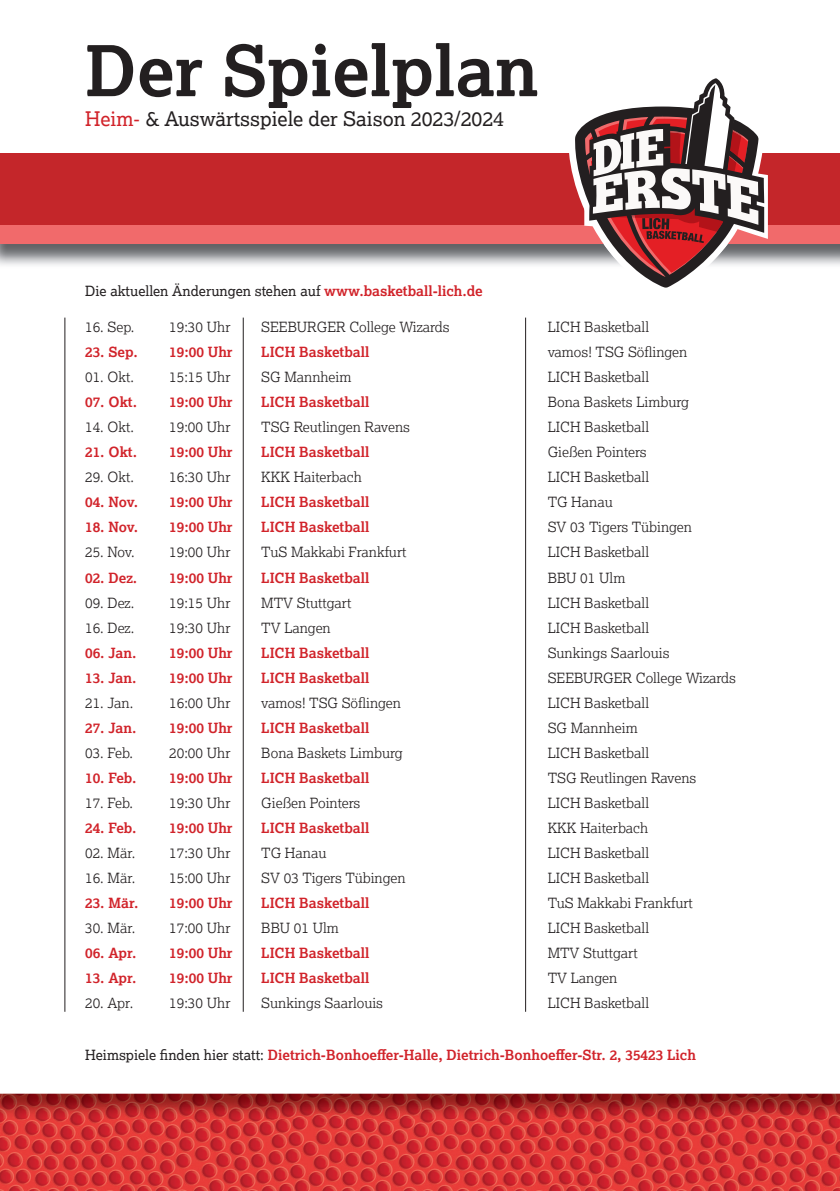
<style>
.page{position:relative;width:840px;height:1191px;background:#fff}
.page>*{position:absolute;margin:0;border:0;box-sizing:border-box;transform-origin:0 0}
.t1{font:700 70px "Lexia";color:#231f20}
.t2{font:20px "Lexia";color:#231f20}
.t3{font:300 14px "Lexia";color:#231f20}
.t4{font:700 14px "Lexia";color:#d1232a}
.t5{font:14px "Lexia";color:#231f20}
.s1{color:#d1232a}
.s2{font-weight:700;color:#d1232a}
.s3{font-weight:400;color:#231f20}
</style>
<div class="page">
<img style="left:0;top:1093px;width:839px;height:98px">
<img style="left:0;top:243px;width:839px;height:22px">
<div style="left:0;top:154px;width:839px;height:76px;background:#c4262a"></div>
<div style="left:0;top:225px;width:839px;height:18px;background:#f16a6b"></div>
<hr style="left:243px;top:317px;width:1px;height:694px;background:#231f20">
<hr style="left:525px;top:317px;width:1px;height:694px;background:#231f20">
<hr style="left:64px;top:317px;width:1px;height:694px;background:#231f20">
<svg style="left:565px;top:153px;width:7px;height:112px"></svg>
<svg style="left:572px;top:78px;width:195px;height:210px"></svg>
<h1 class="t1" style="left:85px;top:27px;width:454px">Der Spielplan</h1>
<h2 class="t2" style="left:85px;top:106px;width:420px"><span class="s1">Heim-</span> &amp; Auswärtsspiele der Saison 2023/2024</h2>
<p class="t5" style="left:85px;top:282px;width:399px">Die aktuellen Änderungen stehen auf <span class="s2">www.basketball-lich.de</span></p>
<p class="t3" style="left:85px;top:318px;width:51px">16. Sep.</p>
<p class="t3" style="left:169px;top:318px;width:63px">19:30 Uhr</p>
<p class="t3" style="left:261px;top:318px;width:190px">SEEBURGER College Wizards</p>
<p class="t3" style="left:547px;top:318px;width:103px">LICH Basketball</p>
<p class="t4" style="left:85px;top:343px;width:54px">23. Sep.</p>
<p class="t4" style="left:169px;top:343px;width:65px">19:00 Uhr</p>
<p class="t4" style="left:261px;top:343px;width:109px">LICH Basketball</p>
<p class="t3" style="left:547px;top:343px;width:141px">vamos! TSG Söflingen</p>
<p class="t3" style="left:85px;top:368px;width:50px">01. Okt.</p>
<p class="t3" style="left:169px;top:368px;width:63px">15:15 Uhr</p>
<p class="t3" style="left:261px;top:368px;width:92px">SG Mannheim</p>
<p class="t3" style="left:547px;top:368px;width:103px">LICH Basketball</p>
<p class="t4" style="left:85px;top:393px;width:53px">07. Okt.</p>
<p class="t4" style="left:169px;top:393px;width:65px">19:00 Uhr</p>
<p class="t4" style="left:261px;top:393px;width:109px">LICH Basketball</p>
<p class="t3" style="left:547px;top:393px;width:143px">Bona Baskets Limburg</p>
<p class="t3" style="left:85px;top:418px;width:50px">14. Okt.</p>
<p class="t3" style="left:169px;top:418px;width:63px">19:00 Uhr</p>
<p class="t3" style="left:261px;top:418px;width:150px">TSG Reutlingen Ravens</p>
<p class="t3" style="left:547px;top:418px;width:103px">LICH Basketball</p>
<p class="t4" style="left:85px;top:443px;width:53px">21. Okt.</p>
<p class="t4" style="left:169px;top:443px;width:65px">19:00 Uhr</p>
<p class="t4" style="left:261px;top:443px;width:109px">LICH Basketball</p>
<p class="t3" style="left:547px;top:443px;width:100px">Gießen Pointers</p>
<p class="t3" style="left:85px;top:468px;width:50px">29. Okt.</p>
<p class="t3" style="left:169px;top:468px;width:63px">16:30 Uhr</p>
<p class="t3" style="left:261px;top:468px;width:102px">KKK Haiterbach</p>
<p class="t3" style="left:547px;top:468px;width:103px">LICH Basketball</p>
<p class="t4" style="left:85px;top:493px;width:55px">04. Nov.</p>
<p class="t4" style="left:169px;top:493px;width:65px">19:00 Uhr</p>
<p class="t4" style="left:261px;top:493px;width:109px">LICH Basketball</p>
<p class="t3" style="left:547px;top:493px;width:67px">TG Hanau</p>
<p class="t4" style="left:85px;top:518px;width:55px">18. Nov.</p>
<p class="t4" style="left:169px;top:518px;width:65px">19:00 Uhr</p>
<p class="t4" style="left:261px;top:518px;width:109px">LICH Basketball</p>
<p class="t3" style="left:547px;top:518px;width:146px">SV 03 Tigers Tübingen</p>
<p class="t3" style="left:85px;top:543px;width:51px">25. Nov.</p>
<p class="t3" style="left:169px;top:543px;width:63px">19:00 Uhr</p>
<p class="t3" style="left:261px;top:543px;width:147px">TuS Makkabi Frankfurt</p>
<p class="t3" style="left:547px;top:543px;width:103px">LICH Basketball</p>
<p class="t4" style="left:85px;top:568px;width:54px">02. Dez.</p>
<p class="t4" style="left:169px;top:568px;width:65px">19:00 Uhr</p>
<p class="t4" style="left:261px;top:568px;width:109px">LICH Basketball</p>
<p class="t3" style="left:547px;top:568px;width:79px">BBU 01 Ulm</p>
<p class="t3" style="left:85px;top:593px;width:51px">09. Dez.</p>
<p class="t3" style="left:169px;top:593px;width:63px">19:15 Uhr</p>
<p class="t3" style="left:261px;top:593px;width:92px">MTV Stuttgart</p>
<p class="t3" style="left:547px;top:593px;width:103px">LICH Basketball</p>
<p class="t3" style="left:85px;top:618px;width:51px">16. Dez.</p>
<p class="t3" style="left:169px;top:618px;width:63px">19:30 Uhr</p>
<p class="t3" style="left:261px;top:618px;width:71px">TV Langen</p>
<p class="t3" style="left:547px;top:618px;width:103px">LICH Basketball</p>
<p class="t4" style="left:85px;top:643px;width:53px">06. Jan.</p>
<p class="t4" style="left:169px;top:643px;width:65px">19:00 Uhr</p>
<p class="t4" style="left:261px;top:643px;width:109px">LICH Basketball</p>
<p class="t3" style="left:547px;top:643px;width:123px">Sunkings Saarlouis</p>
<p class="t4" style="left:85px;top:668px;width:53px">13. Jan.</p>
<p class="t4" style="left:169px;top:668px;width:65px">19:00 Uhr</p>
<p class="t4" style="left:261px;top:668px;width:109px">LICH Basketball</p>
<p class="t3" style="left:547px;top:668px;width:190px">SEEBURGER College Wizards</p>
<p class="t3" style="left:85px;top:693px;width:50px">21. Jan.</p>
<p class="t3" style="left:169px;top:693px;width:63px">16:00 Uhr</p>
<p class="t3" style="left:261px;top:693px;width:141px">vamos! TSG Söflingen</p>
<p class="t3" style="left:547px;top:693px;width:103px">LICH Basketball</p>
<p class="t4" style="left:85px;top:718px;width:53px">27. Jan.</p>
<p class="t4" style="left:169px;top:718px;width:65px">19:00 Uhr</p>
<p class="t4" style="left:261px;top:718px;width:109px">LICH Basketball</p>
<p class="t3" style="left:547px;top:718px;width:92px">SG Mannheim</p>
<p class="t3" style="left:85px;top:743px;width:49px">03. Feb.</p>
<p class="t3" style="left:169px;top:743px;width:63px">20:00 Uhr</p>
<p class="t3" style="left:261px;top:743px;width:143px">Bona Baskets Limburg</p>
<p class="t3" style="left:547px;top:743px;width:103px">LICH Basketball</p>
<p class="t4" style="left:85px;top:768px;width:53px">10. Feb.</p>
<p class="t4" style="left:169px;top:768px;width:65px">19:00 Uhr</p>
<p class="t4" style="left:261px;top:768px;width:109px">LICH Basketball</p>
<p class="t3" style="left:547px;top:768px;width:150px">TSG Reutlingen Ravens</p>
<p class="t3" style="left:85px;top:793px;width:49px">17. Feb.</p>
<p class="t3" style="left:169px;top:793px;width:63px">19:30 Uhr</p>
<p class="t3" style="left:261px;top:793px;width:100px">Gießen Pointers</p>
<p class="t3" style="left:547px;top:793px;width:103px">LICH Basketball</p>
<p class="t4" style="left:85px;top:818px;width:53px">24. Feb.</p>
<p class="t4" style="left:169px;top:818px;width:65px">19:00 Uhr</p>
<p class="t4" style="left:261px;top:818px;width:109px">LICH Basketball</p>
<p class="t3" style="left:547px;top:818px;width:102px">KKK Haiterbach</p>
<p class="t3" style="left:85px;top:843px;width:52px">02. Mär.</p>
<p class="t3" style="left:169px;top:843px;width:63px">17:30 Uhr</p>
<p class="t3" style="left:261px;top:843px;width:67px">TG Hanau</p>
<p class="t3" style="left:547px;top:843px;width:103px">LICH Basketball</p>
<p class="t3" style="left:85px;top:868px;width:52px">16. Mär.</p>
<p class="t3" style="left:169px;top:868px;width:63px">15:00 Uhr</p>
<p class="t3" style="left:261px;top:868px;width:146px">SV 03 Tigers Tübingen</p>
<p class="t3" style="left:547px;top:868px;width:103px">LICH Basketball</p>
<p class="t4" style="left:85px;top:893px;width:55px">23. Mär.</p>
<p class="t4" style="left:169px;top:893px;width:65px">19:00 Uhr</p>
<p class="t4" style="left:261px;top:893px;width:109px">LICH Basketball</p>
<p class="t3" style="left:547px;top:893px;width:147px">TuS Makkabi Frankfurt</p>
<p class="t3" style="left:85px;top:918px;width:52px">30. Mär.</p>
<p class="t3" style="left:169px;top:918px;width:63px">17:00 Uhr</p>
<p class="t3" style="left:261px;top:918px;width:79px">BBU 01 Ulm</p>
<p class="t3" style="left:547px;top:918px;width:103px">LICH Basketball</p>
<p class="t4" style="left:85px;top:943px;width:53px">06. Apr.</p>
<p class="t4" style="left:169px;top:943px;width:65px">19:00 Uhr</p>
<p class="t4" style="left:261px;top:943px;width:109px">LICH Basketball</p>
<p class="t3" style="left:547px;top:943px;width:92px">MTV Stuttgart</p>
<p class="t4" style="left:85px;top:968px;width:53px">13. Apr.</p>
<p class="t4" style="left:169px;top:968px;width:65px">19:00 Uhr</p>
<p class="t4" style="left:261px;top:968px;width:109px">LICH Basketball</p>
<p class="t3" style="left:547px;top:968px;width:71px">TV Langen</p>
<p class="t3" style="left:85px;top:993px;width:50px">20. Apr.</p>
<p class="t3" style="left:169px;top:993px;width:63px">19:30 Uhr</p>
<p class="t3" style="left:261px;top:993px;width:123px">Sunkings Saarlouis</p>
<p class="t3" style="left:547px;top:993px;width:103px">LICH Basketball</p>
<p class="t4" style="left:85px;top:1046px;width:612px"><span class="s3">Heimspiele finden hier statt:</span> Dietrich-Bonhoeffer-Halle, Dietrich-Bonhoeffer-Str. 2, 35423 Lich</p>
</div>
